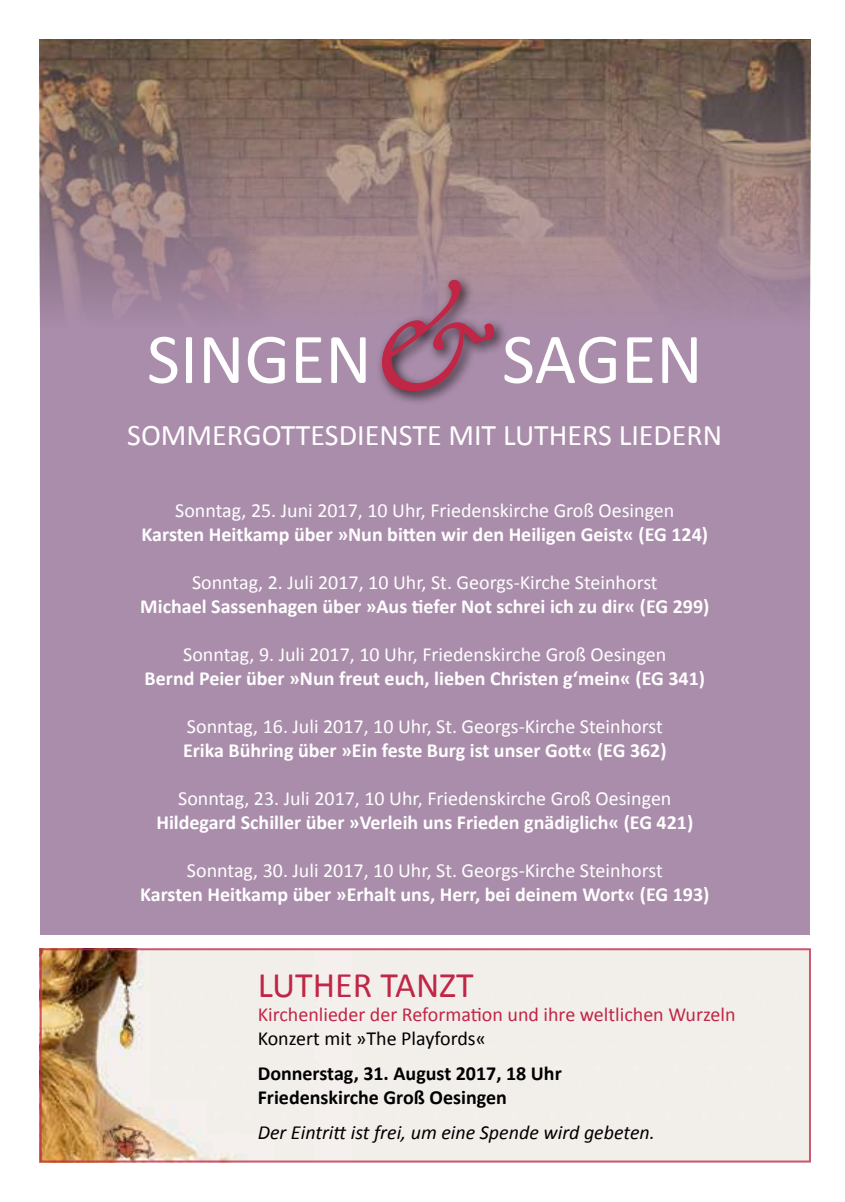
<style>
.page{position:relative;width:845px;height:1202px;background:#fff}
.page>*{position:absolute;margin:0;border:0;box-sizing:border-box;transform-origin:0 0}
.t1{font:italic 144px "Adobe Garamond Pro";color:#c02646}
.t2{font:72px "Calibri";color:#fff}
.t3{font:36px "Calibri";color:#c02646}
.t4{font:30px "Calibri";color:#fff}
.t5{font:700 20px "Calibri";color:#fff}
.t6{font:20px "Calibri";color:#fff}
.t7{font:700 20px/24px "Calibri";color:#000}
.t8{font:20px "Calibri";color:#c02646}
.t9{font:italic 20px "Calibri";color:#000}
.t10{font:20px "Calibri";color:#000}
</style>
<div class="page">
<div style="left:41px;top:41px;width:769px;height:893px;background:#aa8dab"></div>
<img style="left:40px;top:40px;width:771px;height:289px">
<div style="left:375px;top:273px;width:134px;height:133px;background:#000;opacity:.75"></div>
<img style="left:43px;top:951px;width:653px;height:208px">
<div style="left:276px;top:951px;width:38px;height:208px;background:#f2efeb"></div>
<div style="left:246px;top:951px;width:31px;height:183px;background:#f2efeb"></div>
<div style="left:207px;top:951px;width:39px;height:183px;background:#f2efeb"></div>
<div style="left:189px;top:951px;width:26px;height:148px;background:#f2efeb"></div>
<div style="left:151px;top:951px;width:38px;height:148px;background:#f2efeb"></div>
<div style="left:40px;top:948px;width:771px;height:214px;border:2px solid #c02646"></div>
<h1 class="t1" style="left:370px;top:257px;width:112px">&amp;</h1>
<h2 class="t2" style="left:147px;top:313px;width:226px">SINGEN</h2>
<h2 class="t2" style="left:502px;top:313px;width:202px">SAGEN</h2>
<h3 class="t4" style="left:127px;top:416px;width:596px">SOMMERGOTTESDIENSTE MIT LUTHERS LIEDERN</h3>
<p class="t6" style="left:175px;top:498px;width:501px">Sonntag, 25. Juni 2017, 10 Uhr, Friedenskirche Groß Oesingen</p>
<p class="t5" style="left:142px;top:522px;width:568px">Karsten Heitkamp über »Nun bitten wir den Heiligen Geist« (EG 124)</p>
<p class="t6" style="left:192px;top:570px;width:467px">Sonntag, 2. Juli 2017, 10 Uhr, St. Georgs-Kirche Steinhorst</p>
<p class="t5" style="left:140px;top:594px;width:570px">Michael Sassenhagen über »Aus tiefer Not schrei ich zu dir« (EG 299)</p>
<p class="t6" style="left:183px;top:642px;width:485px">Sonntag, 9. Juli 2017, 10 Uhr, Friedenskirche Groß Oesingen</p>
<p class="t5" style="left:145px;top:666px;width:562px">Bernd Peier über »Nun freut euch, lieben Christen g‘mein« (EG 341)</p>
<p class="t6" style="left:187px;top:714px;width:477px">Sonntag, 16. Juli 2017, 10 Uhr, St. Georgs-Kirche Steinhorst</p>
<p class="t5" style="left:183px;top:738px;width:485px">Erika Bühring über »Ein feste Burg ist unser Gott« (EG 362)</p>
<p class="t6" style="left:178px;top:786px;width:495px">Sonntag, 23. Juli 2017, 10 Uhr, Friedenskirche Groß Oesingen</p>
<p class="t5" style="left:156px;top:810px;width:538px">Hildegard Schiller über »Verleih uns Frieden gnädiglich« (EG 421)</p>
<p class="t6" style="left:187px;top:858px;width:477px">Sonntag, 30. Juli 2017, 10 Uhr, St. Georgs-Kirche Steinhorst</p>
<p class="t5" style="left:140px;top:882px;width:571px">Karsten Heitkamp über »Erhalt uns, Herr, bei deinem Wort« (EG 193)</p>
<h3 class="t3" style="left:258px;top:962px;width:217px">LUTHER TANZT</h3>
<p class="t8" style="left:258px;top:1001px;width:479px">Kirchenlieder der Reformation und ihre weltlichen Wurzeln</p>
<p class="t10" style="left:258px;top:1025px;width:230px">Konzert mit »The Playfords«</p>
<p class="t7" style="left:258px;top:1061px;width:305px">Donnerstag, 31. August 2017, 18 Uhr<br>Friedenskirche Groß Oesingen</p>
<p class="t9" style="left:258px;top:1119px;width:399px">Der Eintritt ist frei, um eine Spende wird gebeten.</p>
</div>
